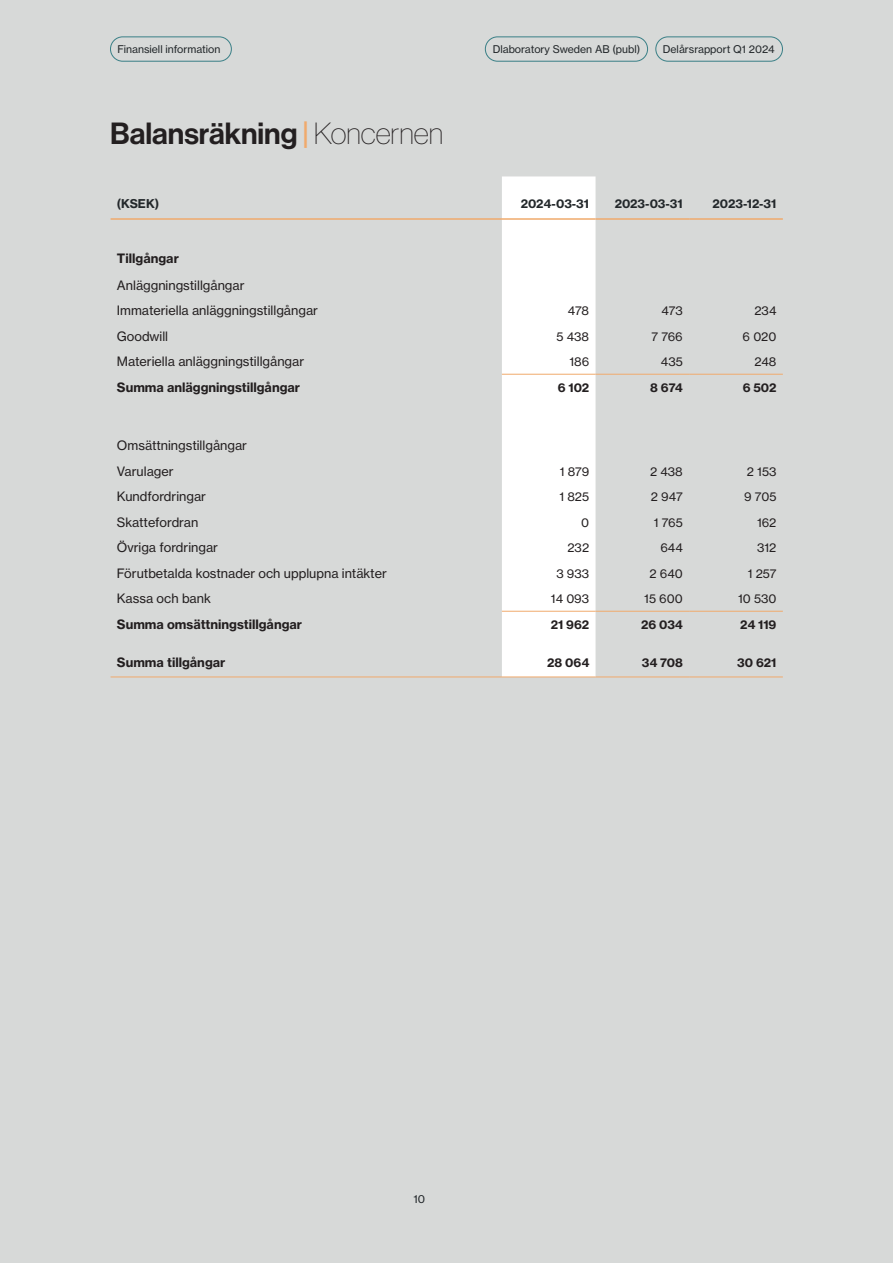
<style>
.page{position:relative;width:893px;height:1263px;background:#d7d9d8}
.page>*{position:absolute;margin:0;border:0;box-sizing:border-box;transform-origin:0 0}
.t1{font:30px "N Haas Grotesk DS Pro 65 Md";color:#231f20}
.t2{font:12.75px/25.5px "N Haas Grotesk TX Pro 55 Rg";color:#231f20}
.t3{font:12.75px "N Haas Grotesk TX Pro 75 Bd";color:#231f20}
.t4{font:12px "N Haas Grotesk TX Pro 55 Rg";color:#231f20}
.t5{font:12px "N Haas Grotesk TX Pro 75 Bd";color:#231f20}
.t6{font:12px "N Haas Grotesk TX Pro 75 Bd";color:#23282b}
.t7{font:10.5px "N Haas Grotesk TX Pro 55 Rg";color:#23282b}
.s1{color:#f0aa6c}
.s2{font-family:"N Haas Grotesk DS Pro 25 Th"}
</style>
<div class="page">
<div style="left:502px;top:176px;width:94px;height:501px;background:#fff"></div>
<hr style="left:111px;top:218px;width:391px;height:2px;background:#f0aa6c">
<hr style="left:502px;top:218px;width:94px;height:2px;background:#f0aa6c">
<hr style="left:596px;top:218px;width:93px;height:2px;background:#f0aa6c">
<hr style="left:689px;top:218px;width:94px;height:2px;background:#f0aa6c">
<hr style="left:502px;top:374px;width:94px;height:1px;background:#f0aa6c">
<hr style="left:596px;top:374px;width:93px;height:1px;background:#f0aa6c">
<hr style="left:689px;top:374px;width:94px;height:1px;background:#f0aa6c">
<hr style="left:502px;top:611px;width:94px;height:1px;background:#f0aa6c">
<hr style="left:596px;top:611px;width:93px;height:1px;background:#f0aa6c">
<hr style="left:689px;top:611px;width:94px;height:1px;background:#f0aa6c">
<hr style="left:111px;top:677px;width:391px;height:1px;background:#f0aa6c">
<hr style="left:502px;top:677px;width:94px;height:1px;background:#f0aa6c">
<hr style="left:596px;top:677px;width:93px;height:1px;background:#f0aa6c">
<hr style="left:689px;top:677px;width:94px;height:1px;background:#f0aa6c">
<div style="left:485px;top:36px;width:163px;height:26px;border:1px solid #397f86;border-radius:12px"></div>
<div style="left:655px;top:36px;width:128px;height:26px;border:1px solid #397f86;border-radius:12px"></div>
<div style="left:110px;top:36px;width:122px;height:26px;border:1px solid #397f86;border-radius:12px"></div>
<p class="t7" style="left:117px;top:43px;width:105px">Finansiell information</p>
<h1 class="t1" style="left:110px;top:116px;width:335px">Balansräkning <span class="s1">|</span> <span class="s2">Koncernen</span></h1>
<p class="t7" style="left:493px;top:43px;width:149px">Dlaboratory Sweden AB (publ)</p>
<p class="t7" style="left:663px;top:43px;width:113px">Delårsrapport Q1 2024</p>
<p class="t6" style="left:117px;top:196px;width:44px">(KSEK)</p>
<p class="t6" style="left:521px;top:196px;width:70px">2024-03-31</p>
<p class="t6" style="left:615px;top:196px;width:70px">2023-03-31</p>
<p class="t6" style="left:712px;top:196px;width:65px">2023-12-31</p>
<p class="t3" style="left:117px;top:251px;width:63px">Tillgångar</p>
<p class="t2" style="left:117px;top:272px;width:203px">Anläggningstillgångar<br>Immateriella anläggningstillgångar</p>
<p class="t4" style="left:568px;top:303px;width:23px">478</p>
<p class="t4" style="left:661px;top:303px;width:23px">473</p>
<p class="t4" style="left:754px;top:303px;width:24px">234</p>
<p class="t2" style="left:117px;top:323px;width:53px">Goodwill</p>
<p class="t4" style="left:556px;top:329px;width:34px">5 438</p>
<p class="t4" style="left:651px;top:329px;width:33px">7 766</p>
<p class="t4" style="left:743px;top:329px;width:35px">6 020</p>
<p class="t2" style="left:117px;top:349px;width:189px">Materiella anläggningstillgångar</p>
<p class="t4" style="left:569px;top:354px;width:21px">186</p>
<p class="t4" style="left:661px;top:354px;width:23px">435</p>
<p class="t4" style="left:755px;top:354px;width:23px">248</p>
<p class="t3" style="left:117px;top:379px;width:185px">Summa anläggningstillgångar</p>
<p class="t5" style="left:558px;top:380px;width:33px">6 102</p>
<p class="t5" style="left:650px;top:380px;width:34px">8 674</p>
<p class="t5" style="left:743px;top:380px;width:35px">6 502</p>
<p class="t2" style="left:117px;top:433px;width:132px">Omsättningstillgångar<br>Varulager</p>
<p class="t4" style="left:560px;top:464px;width:31px">1 879</p>
<p class="t4" style="left:650px;top:464px;width:34px">2 438</p>
<p class="t4" style="left:747px;top:464px;width:31px">2 153</p>
<p class="t2" style="left:117px;top:484px;width:91px">Kundfordringar</p>
<p class="t4" style="left:559px;top:489px;width:31px">1 825</p>
<p class="t4" style="left:651px;top:489px;width:33px">2 947</p>
<p class="t4" style="left:744px;top:489px;width:34px">9 705</p>
<p class="t2" style="left:117px;top:509px;width:83px">Skattefordran</p>
<p class="t4" style="left:581px;top:515px;width:10px">0</p>
<p class="t4" style="left:654px;top:515px;width:30px">1 765</p>
<p class="t4" style="left:757px;top:515px;width:21px">162</p>
<p class="t2" style="left:117px;top:535px;width:103px">Övriga fordringar</p>
<p class="t4" style="left:567px;top:540px;width:23px">232</p>
<p class="t4" style="left:660px;top:540px;width:24px">644</p>
<p class="t4" style="left:757px;top:540px;width:21px">312</p>
<p class="t2" style="left:117px;top:560px;width:271px">Förutbetalda kostnader och upplupna intäkter</p>
<p class="t4" style="left:556px;top:566px;width:34px">3 933</p>
<p class="t4" style="left:649px;top:566px;width:35px">2 640</p>
<p class="t4" style="left:748px;top:566px;width:30px">1 257</p>
<p class="t2" style="left:117px;top:586px;width:96px">Kassa och bank</p>
<p class="t4" style="left:551px;top:591px;width:40px">14 093</p>
<p class="t4" style="left:644px;top:591px;width:40px">15 600</p>
<p class="t4" style="left:738px;top:591px;width:40px">10 530</p>
<p class="t3" style="left:117px;top:616px;width:187px">Summa omsättningstillgångar</p>
<p class="t5" style="left:551px;top:617px;width:40px">21 962</p>
<p class="t5" style="left:641px;top:617px;width:43px">26 034</p>
<p class="t5" style="left:740px;top:617px;width:38px">24 119</p>
<p class="t3" style="left:117px;top:654px;width:110px">Summa tillgångar</p>
<p class="t5" style="left:547px;top:655px;width:43px">28 064</p>
<p class="t5" style="left:642px;top:655px;width:43px">34 708</p>
<p class="t5" style="left:737px;top:655px;width:41px">30 621</p>
<p class="t7" style="left:413px;top:1193px;width:13px">10</p>
</div>
